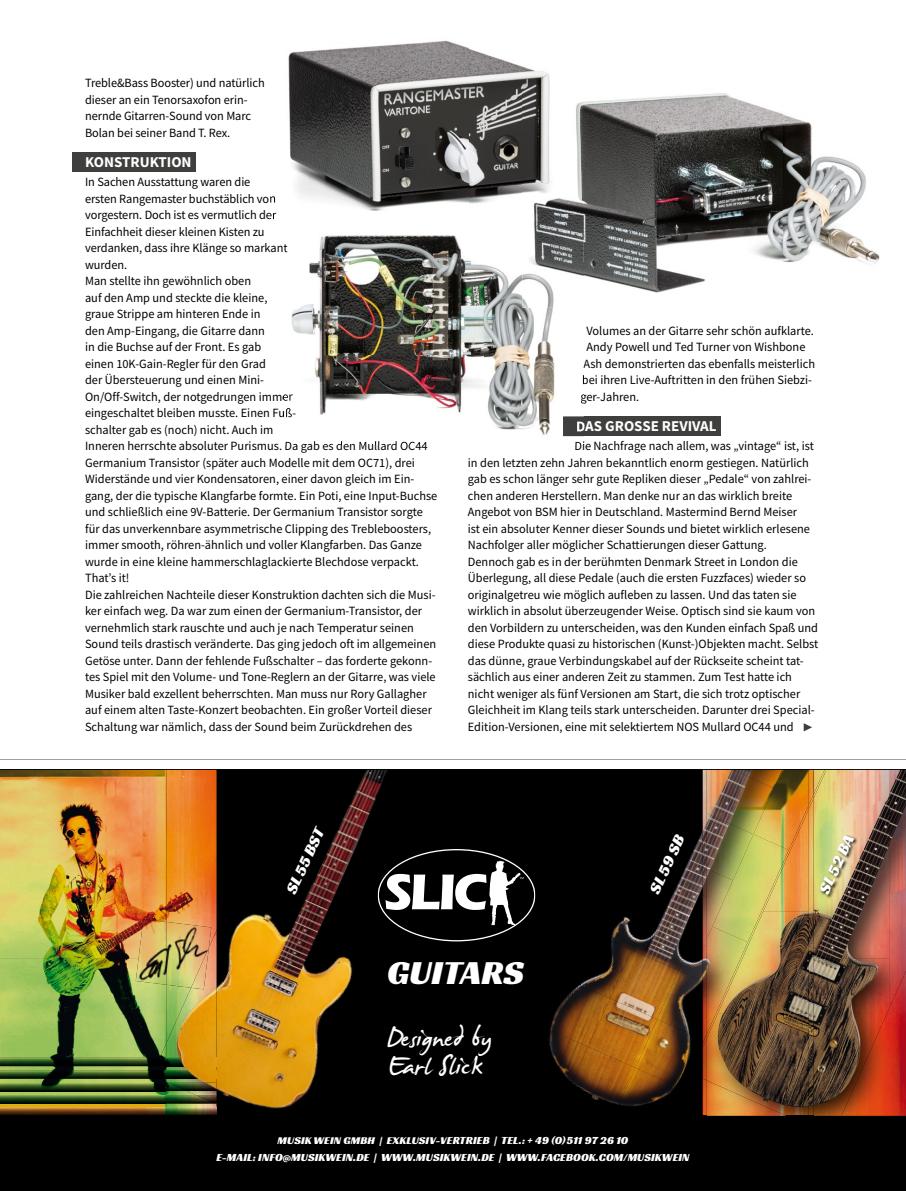
<style>
.page{position:relative;width:906px;height:1191px;background:#fff}
.page>*{position:absolute;margin:0;border:0;box-sizing:border-box;transform-origin:0 0}
.t1{font:42.45px "James Fajardo";color:#fff}
.t2{font:34.8px "Racing Sans One";color:#fff}
.t3{font:16.5px "Racing Sans One";color:#fff}
.t4{font:700 15px "Source Sans Pro";color:#fff}
.t5{font:12.6px/16.5px "Source Sans Pro";color:#000}
.t6{font:11.25px/16.8px "Racing Sans One";letter-spacing:.01em;color:#fff;text-align:center}
</style>
<div class="page">
<div style="left:72px;top:152px;width:124px;height:20px;background:#3f3f3e"></div>
<div style="left:563px;top:416px;width:158px;height:20px;background:#3f3f3e"></div>
<svg style="left:803px;top:723px;width:9px;height:8px"></svg>
<img style="left:569px;top:93px;width:215px;height:169px">
<img style="left:784px;top:115px;width:96px;height:149px">
<img style="left:584px;top:262px;width:121px;height:31px">
<img style="left:287px;top:235px;width:246px;height:195px">
<img style="left:533px;top:308px;width:51px;height:129px">
<svg style="left:284px;top:244px;width:3px;height:9px"></svg>
<svg style="left:284px;top:391px;width:11px;height:29px"></svg>
<img style="left:285px;top:441px;width:142px;height:3px">
<img style="left:563px;top:416px;width:21px;height:20px">
<svg style="left:581px;top:392px;width:3px;height:11px"></svg>
<svg style="left:577px;top:421px;width:7px;height:10px"></svg>
<svg style="left:575px;top:441px;width:9px;height:3px"></svg>
<img style="left:522px;top:214px;width:62px;height:94px">
<img style="left:276px;top:40px;width:193px;height:174px">
<img style="left:469px;top:48px;width:81px;height:156px">
<svg style="left:269px;top:196px;width:7px;height:24px"></svg>
<img style="left:522px;top:81px;width:47px;height:133px">
<img style="left:522px;top:214px;width:47px;height:8px">
<div style="left:0;top:770px;width:906px;height:346px;background:#000"></div>
<img style="left:0;top:770px;width:166px;height:345px">
<img style="left:136px;top:919px;width:30px;height:65px">
<img style="left:0;top:1082px;width:166px;height:9px">
<img style="left:0;top:1057px;width:154px;height:9px">
<img style="left:0;top:1095px;width:166px;height:8px">
<img style="left:0;top:1070px;width:152px;height:8px">
<div style="left:0;top:1116px;width:906px;height:75px;background:#000"></div>
<img style="left:166px;top:770px;width:50px;height:160px">
<img style="left:166px;top:922px;width:45px;height:8px">
<img style="left:166px;top:1104px;width:50px;height:11px">
<img style="left:154px;top:1043px;width:12px;height:38px">
<svg style="left:156px;top:1057px;width:10px;height:9px"></svg>
<img style="left:152px;top:1070px;width:14px;height:8px">
<img style="left:216px;top:770px;width:171px;height:345px">
<img style="left:166px;top:930px;width:50px;height:174px">
<img style="left:191px;top:947px;width:18px;height:42px">
<img style="left:168px;top:1082px;width:48px;height:9px">
<img style="left:166px;top:1057px;width:50px;height:9px">
<img style="left:196px;top:1095px;width:20px;height:8px">
<img style="left:889px;top:1008px;width:17px;height:108px">
<img style="left:813px;top:770px;width:76px;height:346px">
<img style="left:889px;top:770px;width:17px;height:238px">
<img style="left:702px;top:1080px;width:4px;height:35px">
<img style="left:702px;top:1043px;width:4px;height:37px">
<img style="left:808px;top:805px;width:5px;height:310px">
<img style="left:706px;top:1013px;width:102px;height:103px">
<img style="left:748px;top:911px;width:60px;height:102px">
<img style="left:789px;top:850px;width:19px;height:61px">
<img style="left:813px;top:770px;width:11px;height:25px">
<img style="left:689px;top:832px;width:13px;height:26px">
<img style="left:669px;top:858px;width:33px;height:43px">
<img style="left:615px;top:917px;width:16px;height:11px">
<img style="left:631px;top:901px;width:66px;height:48px">
<img style="left:678px;top:922px;width:24px;height:48px">
<img style="left:594px;top:928px;width:37px;height:49px">
<img style="left:610px;top:949px;width:69px;height:49px">
<img style="left:657px;top:970px;width:45px;height:49px">
<img style="left:551px;top:977px;width:59px;height:49px">
<img style="left:588px;top:998px;width:69px;height:48px">
<img style="left:635px;top:1019px;width:56px;height:56px">
<img style="left:549px;top:1026px;width:39px;height:51px">
<img style="left:566px;top:1046px;width:69px;height:58px">
<img style="left:614px;top:1067px;width:68px;height:40px">
<img style="left:702px;top:770px;width:4px;height:67px">
<img style="left:702px;top:837px;width:4px;height:58px">
<img style="left:702px;top:895px;width:4px;height:49px">
<img style="left:702px;top:944px;width:4px;height:50px">
<img style="left:702px;top:994px;width:4px;height:49px">
<img style="left:808px;top:770px;width:5px;height:35px">
<img style="left:774px;top:770px;width:34px;height:80px">
<img style="left:706px;top:770px;width:68px;height:64px">
<img style="left:706px;top:813px;width:47px;height:55px">
<img style="left:712px;top:834px;width:77px;height:108px">
<img style="left:706px;top:868px;width:27px;height:58px">
<img style="left:706px;top:926px;width:42px;height:108px">
<img style="left:287px;top:824px;width:41px;height:75px">
<img style="left:669px;top:858px;width:19px;height:41px">
<img style="left:819px;top:835px;width:39px;height:64px">
<div style="left:369px;top:842px;width:176px;height:108px;background:#000;border-radius:50%"></div>
<svg style="left:378px;top:849px;width:157px;height:92px"></svg>
<hr style="left:0;top:759px;width:906px;height:1px;background:#9c9e9f">
<p class="t5" style="left:85px;top:74px;width:181px">Treble&amp;Bass Booster) und natürlich dieser an ein Tenorsaxofon erin&shy;nernde Gitarren-Sound von Marc<br>Bolan bei seiner Band T. Rex.</p>
<p class="t4" style="left:85px;top:152px;width:108px">KONSTRUKTION</p>
<p class="t5" style="left:85px;top:173px;width:354px">In Sachen Ausstattung waren die<br>ersten Rangemaster buchstäblich von<br>vorgestern. Doch ist es vermutlich der<br>Einfachheit dieser kleinen Kisten zu<br>verdanken, dass ihre Klänge so markant<br>wurden.<br>Man stellte ihn gewöhnlich oben<br>auf den Amp und steckte die kleine,<br>graue Strippe am hinteren Ende in<br>den Amp-Eingang, die Gitarre dann<br>in die Buchse auf der Front. Es gab<br>einen 10K-Gain-Regler für den Grad<br>der Übersteuerung und einen Mini-<br>On/Off-Switch, der notgedrungen immer<br>eingeschaltet bleiben musste. Einen Fuß-<br>schalter gab es (noch) nicht. Auch im<br>Inneren herrschte absoluter Purismus. Da gab es den Mullard OC44<br>Germanium Transistor (später auch Modelle mit dem OC71), drei Widerstände und vier Kondensatoren, einer davon gleich im Ein&shy;gang, der die typische Klangfarbe formte. Ein Poti, eine Input-Buchse und schließlich eine 9V-Batterie. Der Germanium Transistor sorgte für das unverkennbare asymmetrische Clipping des Trebleboosters, immer smooth, röhren-ähnlich und voller Klangfarben. Das Ganze wurde in eine kleine hammerschlaglackierte Blechdose verpackt.<br>That’s it!<br>Die zahlreichen Nachteile dieser Konstruktion dachten sich die Musi&shy;ker einfach weg. Da war zum einen der Germanium-Transistor, der vernehmlich stark rauschte und auch je nach Temperatur seinen Sound teils drastisch veränderte. Das ging jedoch oft im allgemeinen Getöse unter. Dann der fehlende Fußschalter – das forderte gekonn&shy;tes Spiel mit den Volume- und Tone-Reglern an der Gitarre, was viele Musiker bald exzellent beherrschten. Man muss nur Rory Gallagher auf einem alten Taste-Konzert beobachten. Ein großer Vorteil dieser Schaltung war nämlich, dass der Sound beim Zurückdrehen des</p>
<p class="t5" style="left:586px;top:322px;width:229px">Volumes an der Gitarre sehr schön aufklarte.</p>
<p class="t5" style="left:586px;top:339px;width:221px">Andy Powell und Ted Turner von Wishbone</p>
<p class="t5" style="left:583px;top:355px;width:233px">Ash demonstrierten das ebenfalls meisterlich</p>
<p class="t5" style="left:582px;top:372px;width:232px">bei ihren Live-Auftritten in den frühen Siebzi-</p>
<p class="t5" style="left:580px;top:388px;width:60px">ger-Jahren.</p>
<p class="t4" style="left:576px;top:416px;width:142px">DAS GROSSE REVIVAL</p>
<p class="t5" style="left:468px;top:437px;width:352px;text-indent:107px">Die Nachfrage nach allem, was „vintage“ ist, ist in den letzten zehn Jahren bekanntlich enorm gestiegen. Natürlich gab es schon länger sehr gute Repliken dieser „Pedale“ von zahlrei&shy;chen anderen Herstellern. Man denke nur an das wirklich breite Angebot von BSM hier in Deutschland. Mastermind Bernd Meiser<br>ist ein absoluter Kenner dieser Sounds und bietet wirklich erlesene Nachfolger aller möglicher Schattierungen dieser Gattung.<br>Dennoch gab es in der berühmten Denmark Street in London die Überlegung, all diese Pedale (auch die ersten Fuzzfaces) wieder so originalgetreu wie möglich aufleben zu lassen. Und das taten sie wirklich in absolut überzeugender Weise. Optisch sind sie kaum von den Vorbildern zu unterscheiden, was den Kunden einfach Spaß und diese Produkte quasi zu historischen (Kunst-)Objekten macht. Selbst das dünne, graue Verbindungskabel auf der Rückseite scheint tat&shy;sächlich aus einer anderen Zeit zu stammen. Zum Test hatte ich nicht weniger als fünf Versionen am Start, die sich trotz optischer Gleichheit im Klang teils stark unterscheiden. Darunter drei Special-Edition-Versionen, eine mit selektiertem NOS Mullard OC44 und</p>
<h3 class="t3" style="left:280px;top:888px;width:73px;rotate:-65deg">SL 55 BST</h3>
<h3 class="t3" style="left:644px;top:888px;width:64px;rotate:-65deg">SL 59 SB</h3>
<h3 class="t3" style="left:813px;top:888px;width:64px;rotate:-65deg">SL 52 BA</h3>
<h2 class="t2" style="left:387px;top:950px;width:138px">GUITARS</h2>
<h1 class="t1" style="left:387px;top:1016px;width:106px">Designed by</h1>
<h1 class="t1" style="left:387px;top:1044px;width:97px">Earl Slick</h1>
<p class="t6" style="left:216px;top:1132px;width:474px">MUSIK WEIN GMBH | EXKLUSIV-VERTRIEB | TEL.: + 49 (0)511 97 26 10<br>E-MAIL: INFO@MUSIKWEIN.DE | WWW.MUSIKWEIN.DE | WWW.FACEBOOK.COM/MUSIKWEIN</p>
</div>
